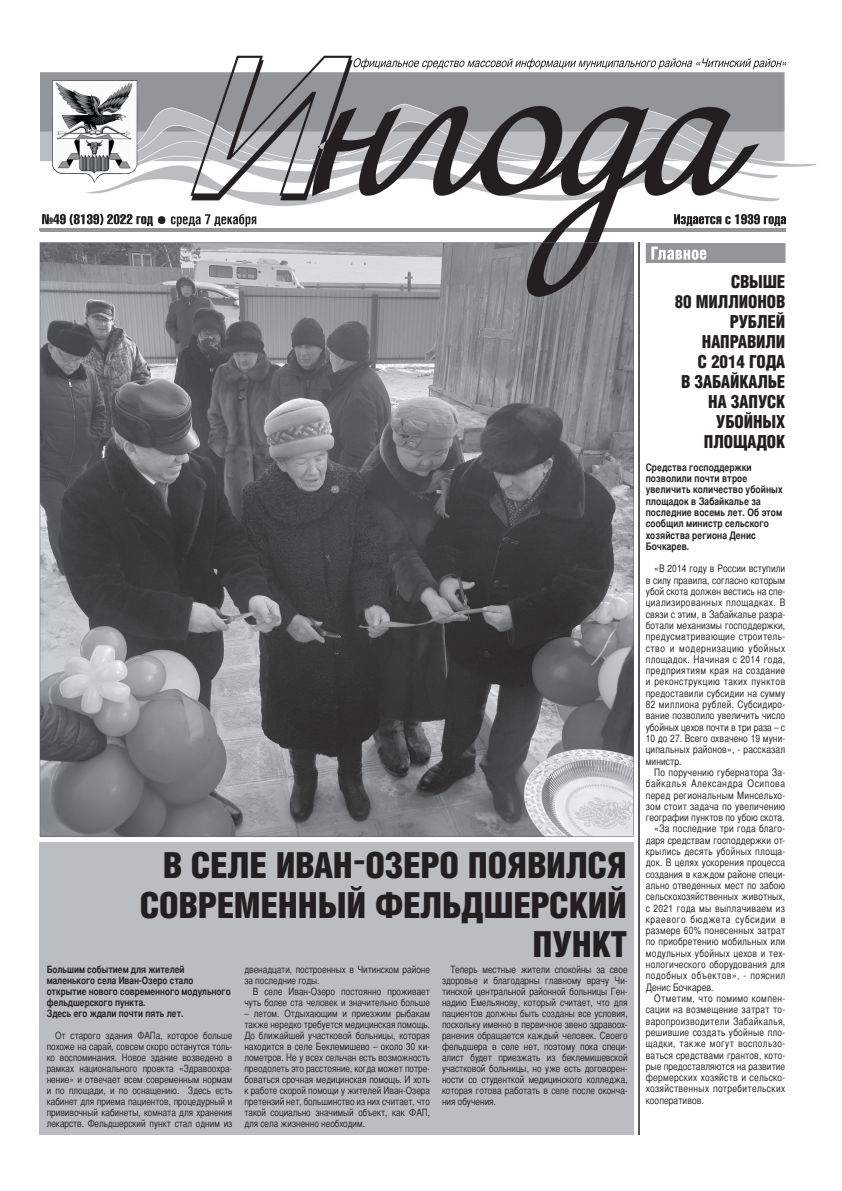
<style>
.page{position:relative;width:842px;height:1191px;background:#fff}
.page>*{position:absolute;margin:0;border:0;box-sizing:border-box;transform-origin:0 0}
.t1{font:900 36px/39.6px "Helios Cond";letter-spacing:-.01em;color:#231f20;text-align:right}
.t2{font:900 18px/20px "Helios Cond";letter-spacing:-.01em;color:#231f20;text-align:right;scale:.95 1}
.t3{font:10.3px/11.3px "Bastion C";letter-spacing:.02em;color:#231f20;text-align:justify}
.t4{font:700 10.3px/11.3px "Bastion C";letter-spacing:.005em;color:#231f20}
.t5{font:10.3px "Bastion C";letter-spacing:.04em;color:#231f20}
.t6{font:10.3px "Bastion C";letter-spacing:.055em;color:#231f20}
.t7{font:10.3px "Bastion C";color:#231f20}
.t8{font:10px/11px "Bastion C";color:#231f20;text-align:justify}
.t9{font:700 10px/11px "Bastion C";color:#231f20}
</style>
<div class="page">
<div style="left:40px;top:842px;width:594px;height:292px;background:#bcbdc0"></div>
<hr style="left:638px;top:243px;width:1px;height:891px;background:#57585a">
<svg style="left:40px;top:296px;width:594px;height:540px;background:#6b6c6e"></svg>
<img style="left:40px;top:56px;width:371px;height:176px">
<img style="left:411px;top:72px;width:372px;height:190px">
<img style="left:783px;top:72px;width:34px;height:191px">
<img style="left:639px;top:262px;width:7px;height:34px">
<img style="left:42px;top:214px;width:111px;height:12px">
<img style="left:171px;top:214px;width:85px;height:12px">
<hr style="left:40px;top:228px;width:745px;height:3px;background:#939598">
<img style="left:352px;top:58px;width:435px;height:12px">
<img style="left:674px;top:214px;width:112px;height:12px">
<div style="left:646px;top:243px;width:139px;height:20px;background:#939598"></div>
<img style="left:651px;top:246px;width:55px;height:14px">
<svg style="left:153px;top:216px;width:14px;height:9px"></svg>
<img style="left:638px;top:243px;width:1px;height:19px">
<img style="left:40px;top:242px;width:594px;height:54px">
<h1 class="t1" style="left:140px;top:845px;width:489px">В СЕЛЕ ИВАН-ОЗЕРО ПОЯВИЛСЯ<br>СОВРЕМЕННЫЙ ФЕЛЬДШЕРСКИЙ<br>ПУНКТ</h1>
<p class="t9" style="left:47px;top:964px;width:186px">Большим событием для жителей маленького села Иван-Озеро стало открытие нового современного модульного фельдшерского пункта.<br>Здесь его ждали почти пять лет.</p>
<p class="t8" style="left:47px;top:1030px;width:187px;text-indent:8px">От старого здания ФАПа, которое больше похоже на сарай, совсем скоро останутся толь&shy;ко воспоминания. Новое здание возведено в рамках национального проекта «Здравоохра&shy;нение» и отвечает всем современным нормам и по площади, и по оснащению. Здесь есть кабинет для приема пациентов, процедурный и прививочный кабинеты, комната для хранения лекарств. Фельдшерский пункт стал одним из</p>
<p class="t8" style="left:244px;top:964px;width:187px">двенадцати, построенных в Читинском районе за последние годы.</p>
<p class="t8" style="left:244px;top:986px;width:187px;text-align:right">В селе Иван-Озеро постоянно проживает чуть более ста человек и значительно больше</p>
<p class="t8" style="left:244px;top:1008px;width:187px">– летом. Отдыхающим и приезжим рыбакам также нередко требуется медицинская помощь.<br>До ближайшей участковой больницы, которая находится в селе Беклемишево – около 30 ки&shy;лометров. Не у всех сельчан есть возможность преодолеть это расстояние, когда может потре&shy;боваться срочная медицинская помощь. И хоть к работе скорой помощи у жителей Иван-Озера претензий нет, большинство из них считает, что такой социально значимый объект, как ФАП, для села жизненно необходим.</p>
<p class="t8" style="left:442px;top:964px;width:187px;text-indent:8px">Теперь местные жители спокойны за свое здоровье и благодарны главному врачу Чи&shy;тинской центральной районной больницы Ген&shy;надию Емельянову, который считает, что для пациентов должны быть созданы все условия, поскольку именно в первичное звено здравоох&shy;ранения обращается каждый человек. Своего фельдшера в селе нет, поэтому пока специ&shy;алист будет приезжать из беклемишевской участковой больницы, но уже есть договорен&shy;ности со студенткой медицинского колледжа, которая готова работать в селе после оконча&shy;ния обучения.</p>
<h2 class="t2" style="left:675px;top:272px;width:118px">СВЫШЕ<br>80 МИЛЛИОНОВ<br>РУБЛЕЙ<br>НАПРАВИЛИ<br>С 2014 ГОДА<br>В ЗАБАЙКАЛЬЕ<br>НА ЗАПУСК<br>УБОЙНЫХ<br>ПЛОЩАДОК</h2>
<p class="t4" style="left:646px;top:461px;width:138px">Средства господдержки позволили почти втрое увеличить количество убойных площадок в Забайкалье за последние восемь лет. Об этом сообщил министр сельского хозяйства региона Денис<br>Бочкарев.</p>
<p class="t3" style="left:646px;top:563px;width:141px;text-indent:9px">«В 2014 году в России вступили в силу правила, согласно которым убой скота должен вестись на спе&shy;циализированных площадках. В связи с этим, в Забайкалье разра&shy;ботали механизмы господдержки, предусматривающие строитель&shy;ство и модернизацию убойных площадок. Начиная с 2014 года, предприятиям края на создание и реконструкцию таких пунктов предоставили субсидии на сумму 82 миллиона рублей. Субсидиро&shy;вание позволило увеличить число убойных цехов почти в три раза – с 10 до 27. Всего охвачено 19 муни&shy;ципальных районов», - рассказал министр.</p>
<p class="t3" style="left:654px;top:766px;width:133px">По поручению губернатора За-</p>
<p class="t6" style="left:646px;top:777px;width:141px">байкалья Александра Осипова</p>
<p class="t3" style="left:646px;top:789px;width:141px">перед региональным Минсельхо-</p>
<p class="t3" style="left:646px;top:800px;width:141px">зом стоит задача по увеличению</p>
<p class="t3" style="left:646px;top:812px;width:140px">географии пунктов по убою скота.</p>
<p class="t3" style="left:654px;top:823px;width:133px">«За последние три года благо-</p>
<p class="t3" style="left:646px;top:834px;width:141px">даря средствам господдержки от-</p>
<p class="t3" style="left:646px;top:845px;width:141px">крылись десять убойных площа-</p>
<p class="t3" style="left:646px;top:857px;width:141px">док. В целях ускорения процесса</p>
<p class="t3" style="left:646px;top:868px;width:141px">создания в каждом районе специ-</p>
<p class="t3" style="left:646px;top:879px;width:141px">ально отведенных мест по забою</p>
<p class="t3" style="left:646px;top:891px;width:141px">сельскохозяйственных животных,</p>
<p class="t3" style="left:646px;top:902px;width:141px">с 2021 года мы выплачиваем из</p>
<p class="t6" style="left:646px;top:913px;width:141px">краевого бюджета субсидии в</p>
<p class="t3" style="left:646px;top:925px;width:141px">размере 60% понесенных затрат</p>
<p class="t3" style="left:646px;top:936px;width:141px">по приобретению мобильных или</p>
<p class="t3" style="left:646px;top:947px;width:141px">модульных убойных цехов и тех-</p>
<p class="t3" style="left:646px;top:958px;width:141px">нологического оборудования для</p>
<p class="t5" style="left:646px;top:970px;width:141px">подобных объектов», - пояснил</p>
<p class="t3" style="left:646px;top:981px;width:69px">Денис Бочкарев.</p>
<p class="t3" style="left:654px;top:992px;width:132px">Отметим, что помимо компен-</p>
<p class="t3" style="left:646px;top:1004px;width:141px">сации на возмещение затрат то-</p>
<p class="t3" style="left:646px;top:1015px;width:141px">варопроизводители Забайкалья,</p>
<p class="t3" style="left:646px;top:1026px;width:141px">решившие создать убойные пло-</p>
<p class="t5" style="left:646px;top:1037px;width:141px">щадки, также могут воспользо-</p>
<p class="t3" style="left:646px;top:1049px;width:141px">ваться средствами грантов, кото-</p>
<p class="t7" style="left:646px;top:1060px;width:141px">рые предоставляются на развитие</p>
<p class="t3" style="left:646px;top:1071px;width:141px">фермерских хозяйств и сельско-</p>
<p class="t3" style="left:646px;top:1083px;width:141px">хозяйственных потребительских</p>
<p class="t3" style="left:646px;top:1094px;width:60px">кооперативов.</p>
</div>
